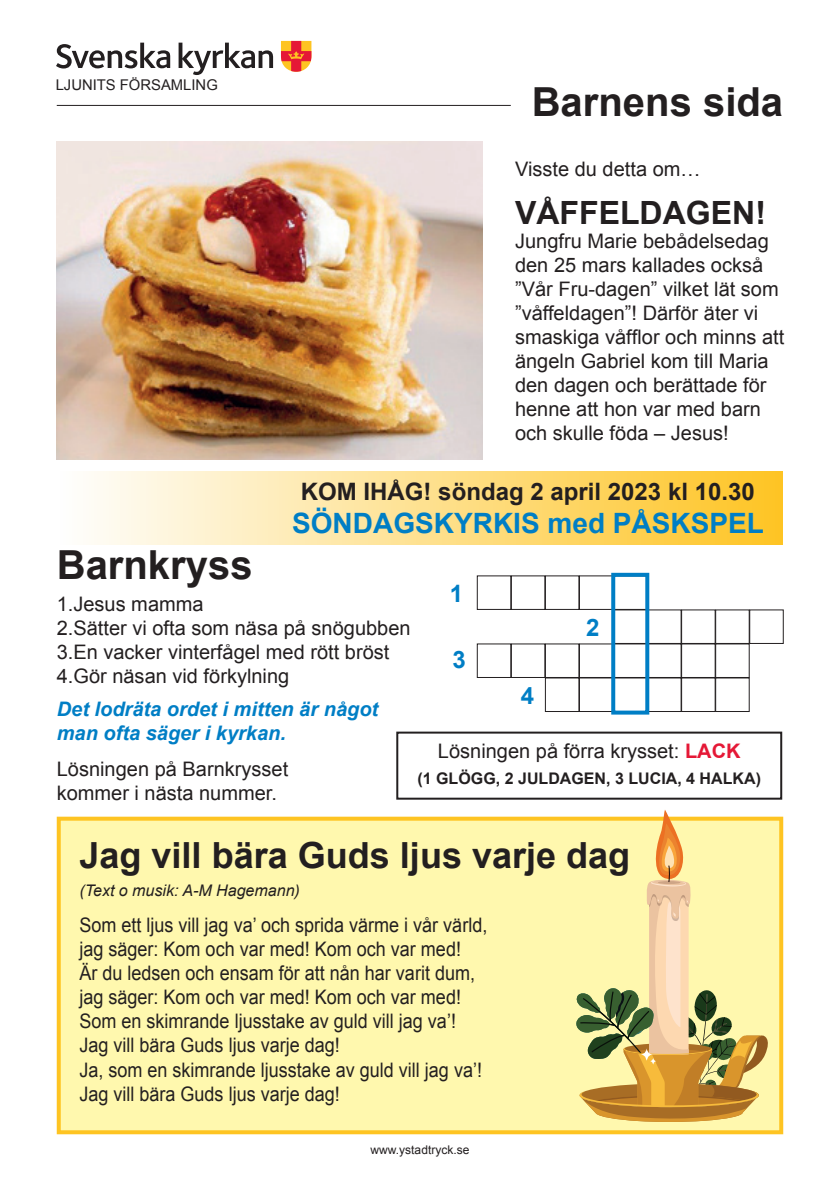
<style>
.page{position:relative;width:840px;height:1191px;background:#fff}
.page>*{position:absolute;margin:0;border:0;box-sizing:border-box;transform-origin:0 0}
.t1{font:700 40px "Arial";color:#231f20}
.t2{font:700 36px "Arial";color:#231f20}
.t3{font:700 32px "Arial";color:#231f20}
.t4{font:700 28px "Arial";color:#007ec5}
.t5{font:700 24px "Arial";color:#231f20}
.t6{font:700 24px "Arial";color:#007ec5}
.t7{font:20px/24px "Arial";color:#231f20}
.t8{font:20px/24px "Arial";color:#231f20;scale:.9 1}
.t9{font:italic 700 20px/24px "Arial";color:#007ec5}
.t10{font:700 16px "Arial";color:#231f20}
.t11{font:italic 16px "Arial";color:#231f20}
.t12{font:16px "Arial";color:#231f20}
.t13{font:14.8px "Arial";color:#231f20}
.t14{font:12px "Arial";color:#231f20}
.s1{font-weight:700;color:#e51836}
</style>
<div class="page">
<hr style="left:57px;top:105px;width:453px;height:1px;background:#231f20">
<svg style="left:56px;top:43px;width:114px;height:26px"></svg>
<svg style="left:178px;top:43px;width:95px;height:32px"></svg>
<svg style="left:281px;top:41px;width:30px;height:31px"></svg>
<div style="left:57px;top:816px;width:725px;height:318px;background:#fff8ae;border:4px solid #fec422"></div>
<div style="left:396px;top:731px;width:385px;height:68px;border:2px solid #231f20"></div>
<div style="left:545px;top:677px;width:34px;height:34px;border:1px solid #231f20"></div>
<div style="left:579px;top:677px;width:34px;height:34px;border:1px solid #231f20"></div>
<div style="left:613px;top:609px;width:34px;height:34px;border:1px solid #231f20"></div>
<div style="left:613px;top:677px;width:34px;height:34px;border:1px solid #231f20"></div>
<div style="left:579px;top:575px;width:34px;height:34px;border:1px solid #231f20"></div>
<div style="left:579px;top:643px;width:34px;height:34px;border:1px solid #231f20"></div>
<div style="left:613px;top:643px;width:34px;height:34px;border:1px solid #231f20"></div>
<div style="left:647px;top:643px;width:34px;height:34px;border:1px solid #231f20"></div>
<div style="left:681px;top:643px;width:34px;height:34px;border:1px solid #231f20"></div>
<div style="left:715px;top:643px;width:34px;height:34px;border:1px solid #231f20"></div>
<div style="left:647px;top:677px;width:34px;height:34px;border:1px solid #231f20"></div>
<div style="left:681px;top:677px;width:34px;height:34px;border:1px solid #231f20"></div>
<div style="left:715px;top:677px;width:34px;height:34px;border:1px solid #231f20"></div>
<div style="left:611px;top:573px;width:38px;height:141px;border:4px solid #007ec5"></div>
<div style="left:57px;top:471px;width:725px;height:73px;background:linear-gradient(to right,#feffff,#fec424)"></div>
<img style="left:57px;top:142px;width:425px;height:317px">
<svg style="left:576px;top:810px;width:191px;height:312px"></svg>
<p class="t13" style="left:56px;top:76px;width:164px">LJUNITS FÖRSAMLING</p>
<h1 class="t1" style="left:531px;top:75px;width:253px">Barnens sida</h1>
<p class="t7" style="left:514px;top:157px;width:187px">Visste du detta om…</p>
<h3 class="t3" style="left:514px;top:192px;width:252px">VÅFFELDAGEN!</h3>
<p class="t7" style="left:514px;top:229px;width:270px">Jungfru Marie bebådelsedag den 25 mars kallades också ”Vår Fru-dagen” vilket lät som ”våffeldagen”! Därför äter vi smaskiga våfflor och minns att ängeln Gabriel kom till Maria den dagen och berättade för henne att hon var med barn och skulle föda – Jesus!</p>
<p class="t5" style="left:300px;top:475px;width:455px">KOM IHÅG! söndag 2 april 2023 kl 10.30</p>
<h3 class="t4" style="left:292px;top:504px;width:473px">SÖNDAGSKYRKIS med PÅSKSPEL</h3>
<h1 class="t1" style="left:57px;top:538px;width:197px">Barnkryss</h1>
<p class="t7" style="left:57px;top:592px;width:355px">1.Jesus mamma<br>2.Sätter vi ofta som näsa på snögubben<br>3.En vacker vinterfågel med rött bröst<br>4.Gör näsan vid förkylning</p>
<p class="t9" style="left:57px;top:698px;width:323px">Det lodräta ordet i mitten är något man ofta säger i kyrkan.</p>
<p class="t7" style="left:57px;top:757px;width:233px">Lösningen på Barnkrysset kommer i nästa nummer.</p>
<p class="t6" style="left:449px;top:577px;width:15px">1</p>
<p class="t6" style="left:452px;top:644px;width:15px">3</p>
<p class="t6" style="left:520px;top:679px;width:15px">4</p>
<p class="t6" style="left:585px;top:611px;width:15px">2</p>
<p class="t7" style="left:437px;top:739px;width:304px">Lösningen på förra krysset: <span class="s1">LACK</span></p>
<p class="t10" style="left:417px;top:768px;width:345px">(1 GLÖGG, 2 JULDAGEN, 3 LUCIA, 4 HALKA)</p>
<h2 class="t2" style="left:79px;top:831px;width:552px">Jag vill bära Guds ljus varje dag</h2>
<p class="t11" style="left:79px;top:880px;width:222px">(Text o musik: A-M Hagemann)</p>
<p class="t8" style="left:79px;top:913px;width:454px">Som ett ljus vill jag va’ och sprida värme i vår värld, jag säger: Kom och var med! Kom och var med!<br>Är du ledsen och ensam för att nån har varit dum, jag säger: Kom och var med! Kom och var med!<br>Som en skimrande ljusstake av guld vill jag va’!<br>Jag vill bära Guds ljus varje dag!<br>Ja, som en skimrande ljusstake av guld vill jag va’!<br>Jag vill bära Guds ljus varje dag!</p>
<p class="t14" style="left:370px;top:1142px;width:100px">www.ystadtryck.se</p>
<p class="t12" style="left:411px;top:1146px;width:19px">12</p>
</div>
